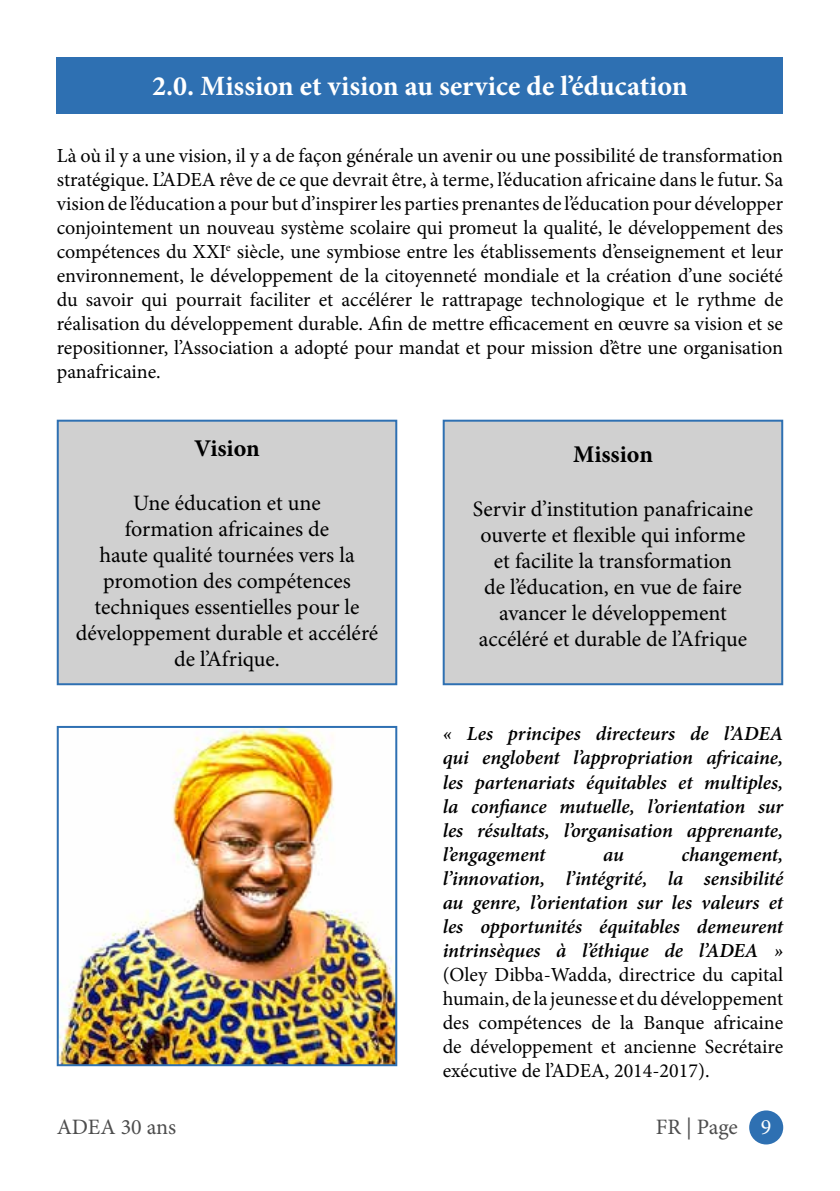
<style>
.page{position:relative;width:840px;height:1191px;background:#fff}
.page>*{position:absolute;margin:0;border:0;box-sizing:border-box;transform-origin:0 0}
.t1{font:700 28px "Minion Pro";color:#fff}
.t2{font:700 24px "Minion Pro";color:#000}
.t3{font:22px/26px "Minion Pro";color:#000;text-align:center}
.t4{font:22px "Minion Pro";letter-spacing:-.005em;color:#4d4d4d}
.t5{font:20px/24px "Minion Pro";color:#000;text-align:justify}
.t6{font:italic 600 20px/24px "Minion Pro";letter-spacing:-.005em;color:#000;text-align:justify}
.s1{color:#fff}
</style>
<div class="page">
<div style="left:748px;top:1110px;width:34px;height:34px;background:#2e70b2;border-radius:50%"></div>
<div style="left:57px;top:57px;width:725px;height:56px;background:#2e70b2"></div>
<div style="left:58px;top:421px;width:338px;height:263px;background:#d0d0d0"></div>
<div style="left:57px;top:420px;width:340px;height:265px;border:2px solid #2e70b2"></div>
<div style="left:443px;top:421px;width:338px;height:263px;background:#d0d0d0"></div>
<div style="left:442px;top:420px;width:340px;height:265px;border:2px solid #2e70b2"></div>
<img style="left:60px;top:729px;width:334px;height:334px">
<div style="left:57px;top:726px;width:340px;height:340px;border:2px solid #2e70b2"></div>
<h1 class="t1" style="left:152px;top:67px;width:537px">2.0. Mission et vision au service de l’éducation</h1>
<p class="t5" style="left:57px;top:144px;width:727px">Là où il y a une vision, il y a de façon générale un avenir ou une possibilité de transformation stratégique. L’ADEA rêve de ce que devrait être, à terme, l’éducation africaine dans le futur. Sa vision de l’éducation a pour but d’inspirer les parties prenantes de l’éducation pour développer conjointement un nouveau système scolaire qui promeut la qualité, le développement des compétences du XXI<sup>e</sup> siècle, une symbiose entre les établissements d’enseignement et leur environnement, le développement de la citoyenneté mondiale et la création d’une société du savoir qui pourrait faciliter et accélérer le rattrapage technologique et le rythme de réalisation du développement durable. Afin de mettre efficacement en œuvre sa vision et se repositionner, l’Association a adopté pour mandat et pour mission d’être une organisation panafricaine.</p>
<p class="t2" style="left:194px;top:431px;width:67px">Vision</p>
<p class="t3" style="left:76px;top:490px;width:304px">Une éducation et une<br>formation africaines de<br>haute qualité tournées vers la promotion des compétences techniques essentielles pour le développement durable et accéléré de l’Afrique.</p>
<p class="t2" style="left:572px;top:437px;width:81px">Mission</p>
<p class="t3" style="left:472px;top:496px;width:282px">Servir d’institution panafricaine ouverte et flexible qui informe et facilite la transformation<br>de l’éducation, en vue de faire avancer le développement accéléré et durable de l’Afrique</p>
<p class="t6" style="left:442px;top:722px;width:342px">« Les principes directeurs de l’ADEA qui englobent l’appropriation africaine, les partenariats équitables et multiples, la confiance mutuelle, l’orientation sur les résultats, l’organisation apprenante, l’engagement</p>
<p class="t6" style="left:442px;top:842px;width:342px;text-indent:238px">changement, l’innovation, l’intégrité, la sensibilité au genre, l’orientation sur les valeurs et les opportunités équitables demeurent intrinsèques à l’éthique de l’ADEA »</p>
<p class="t5" style="left:442px;top:962px;width:342px">(Oley Dibba-Wadda, directrice du capital humain, de la jeunesse et du développement des compétences de la Banque africaine de développement et ancienne Secrétaire exécutive de l’ADEA, 2014-2017).</p>
<p class="t6" style="left:602px;top:842px;width:22px">au</p>
<p class="t4" style="left:57px;top:1112px;width:121px">ADEA 30 ans</p>
<p class="t4" style="left:655px;top:1112px;width:117px">FR | Page <span class="s1">9</span></p>
</div>
